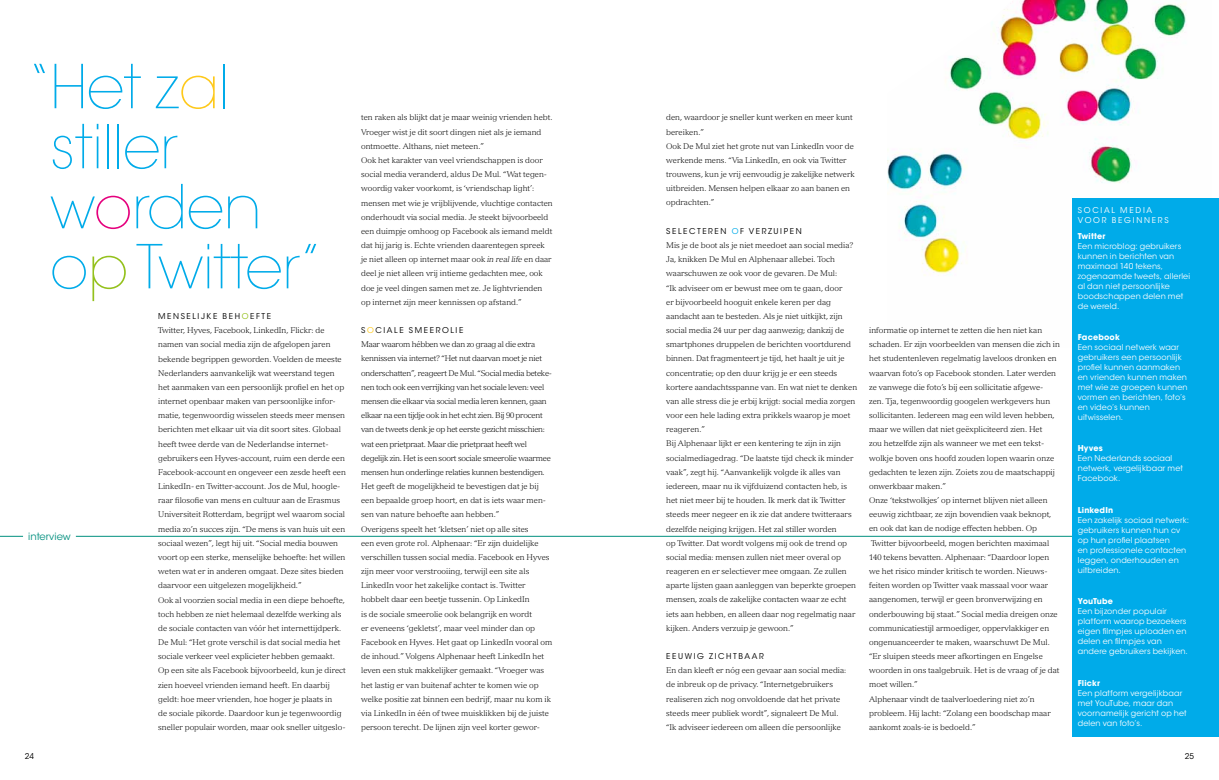
<style>
.page{position:relative;width:1219px;height:780px;background:#fff}
.page>*{position:absolute;margin:0;border:0;box-sizing:border-box;transform-origin:0 0}
.t1{font:200 60px/60px "ITC Avant Garde Std";letter-spacing:-.01em;color:#00abe9}
.t2{font:10px "ITC Avant Garde Std";color:#008f7e}
.t3{font:300 8px/14.2px "Versailles LT Std";color:#000}
.t4{font:8px/10px "ITC Avant Garde Std";letter-spacing:.015em;color:#fff}
.t5{font:8px "ITC Avant Garde Std";letter-spacing:.2em;color:#000}
.t6{font:700 8px "ITC Avant Garde Std";letter-spacing:.02em;color:#fff}
.t7{font:8px/10px "ITC Avant Garde Std";letter-spacing:.215em;color:#fff}
.t8{font:700 8px "ITC Avant Garde Std";color:#fff}
.s1{color:#fec91b}
.s2{color:#e5007d}
.s3{color:#94c11c}
.s4{font-style:italic}
.s5{color:#00abe9}
</style>
<div class="page">
<svg style="left:0;top:536px;width:23px;height:1px"></svg>
<hr style="left:76px;top:536px;width:1142px;height:1px;background:#008f7e">
<img style="left:887px;top:0;width:300px;height:276px">
<div style="left:1072px;top:198px;width:147px;height:539px;background:#00abe9"></div>
<h1 class="t1" style="left:50px;top:58px;width:273px;text-indent:-22px">“Het z<span class="s1">a</span>l stiller w<span class="s2">o</span>rden o<span class="s3">p</span> Twitter”</h1>
<p class="t2" style="left:28px;top:530px;width:44px">interview</p>
<p class="t5" style="left:158px;top:311px;width:114px">M ensel ijke beh <span class="s3">o</span>eft e</p>
<p class="t3" style="left:158px;top:323px;width:189px">Twitter, Hyves, Facebook, LinkedIn, Flickr: de namen van social media zijn de afgelopen jaren bekende begrippen geworden. Voelden de meeste Nederlanders aanvankelijk wat weerstand tegen het aanmaken van een persoonlijk profiel en het op internet openbaar maken van persoonlijke infor&shy;matie, tegenwoordig wisselen steeds meer mensen berichten met elkaar uit via dit soort sites. Globaal heeft twee derde van de Nederlandse internet&shy;gebruikers een Hyves-account, ruim een derde een Facebook-account en ongeveer een zesde heeft een LinkedIn- en Twitter-account. Jos de Mul, hoogle&shy;raar filosofie van mens en cultuur aan de Erasmus Universiteit Rotterdam, begrijpt wel waarom social media zo’n succes zijn. “De mens is van huis uit een sociaal wezen”, legt hij uit. “Social media bouwen voort op een sterke, menselijke behoefte: het willen weten wat er in anderen omgaat. Deze sites bieden daarvoor een uitgelezen mogelijkheid.”<br>Ook al voorzien social media in een diepe behoefte, toch hebben ze niet helemaal dezelfde werking als de sociale contacten van vóór het internettijdperk.<br>De Mul: “Het grote verschil is dat social media het sociale verkeer veel explicieter hebben gemaakt.<br>Op een site als Facebook bijvoorbeeld, kun je direct zien hoeveel vrienden iemand heeft. En daarbij geldt: hoe meer vrienden, hoe hoger je plaats in<br>de sociale pikorde. Daardoor kun je tegenwoordig sneller populair worden, maar ook sneller uitgeslo-</p>
<p class="t3" style="left:361px;top:110px;width:193px">ten raken als blijkt dat je maar weinig vrienden hebt.<br>Vroeger wist je dit soort dingen niet als je iemand ontmoette. Althans, niet meteen.”<br>Ook het karakter van veel vriendschappen is door social media veranderd, aldus De Mul. “Wat tegen&shy;woordig vaker voorkomt, is ‘vriendschap light’: mensen met wie je vrijblijvende, vluchtige contacten onderhoudt via social media. Je steekt bijvoorbeeld een duimpje omhoog op Facebook als iemand meldt dat hij jarig is. Echte vrienden daarentegen spreek je niet alleen op internet maar ook <span class="s4">in real life</span> en daar deel je niet alleen vrij intieme gedachten mee, ook doe je veel dingen samen met ze. Je lightvrienden op internet zijn meer kennissen op afstand.”</p>
<p class="t5" style="left:361px;top:325px;width:104px">S<span class="s1">o</span>cial e smeerol ie</p>
<p class="t3" style="left:361px;top:337px;width:193px">Maar waarom hébben we dan zo graag al die extra kennissen via internet? “Het nut daarvan moet je niet onderschatten”, reageert De Mul. “Social media beteke&shy;nen toch ook een verrijking van het sociale leven: veel mensen die elkaar via social media leren kennen, gaan elkaar na een tijdje ook in het echt zien. Bij 90 procent van de tweets denk je op het eerste gezicht misschien: wat een prietpraat. Maar die prietpraat heeft wel degelijk zin. Het is een soort sociale smeerolie waarmee mensen hun onderlinge relaties kunnen bestendigen.<br>Het geeft de mogelijkheid te bevestigen dat je bij een bepaalde groep hoort, en dat is iets waar men&shy;sen van nature behoefte aan hebben.”<br>Overigens speelt het ‘kletsen’ niet op alle sites<br>een even grote rol. Alphenaar: “Er zijn duidelijke verschillen tussen social media. Facebook en Hyves zijn meer voor verstrooiing, terwijl een site als LinkedIn voor het zakelijke contact is. Twitter hobbelt daar een beetje tussenin. Op LinkedIn<br>is de sociale smeerolie ook belangrijk en wordt<br>er eveneens ‘gekletst’, maar veel minder dan op Facebook en Hyves. Het gaat op LinkedIn vooral om de inhoud.” Volgens Alphenaar heeft LinkedIn het leven een stuk makkelijker gemaakt. “Vroeger was het lastig er van buitenaf achter te komen wie op welke positie zat binnen een bedrijf, maar nu kom ik via LinkedIn in één of twee muisklikken bij de juiste persoon terecht. De lijnen zijn veel korter gewor-</p>
<p class="t3" style="left:666px;top:110px;width:190px">den, waardoor je sneller kunt werken en meer kunt bereiken.”<br>Ook De Mul ziet het grote nut van LinkedIn voor de werkende mens. “Via LinkedIn, en ook via Twitter trouwens, kun je vrij eenvoudig je zakelijke netwerk uitbreiden. Mensen helpen elkaar zo aan banen en opdrachten.”</p>
<p class="t5" style="left:666px;top:226px;width:137px">Sel ect eren <span class="s5">o</span>f verzuipen</p>
<p class="t3" style="left:666px;top:238px;width:193px">Mis je de boot als je niet meedoet aan social media?<br>Ja, knikken De Mul en Alphenaar allebei. Toch waarschuwen ze ook voor de gevaren. De Mul:<br>“Ik adviseer om er bewust mee om te gaan, door<br>er bijvoorbeeld hooguit enkele keren per dag aandacht aan te besteden. Als je niet uitkijkt, zijn social media 24 uur per dag aanwezig; dankzij de smartphones druppelen de berichten voortdurend binnen. Dat fragmenteert je tijd, het haalt je uit je concentratie; op den duur krijg je er een steeds kortere aandachtsspanne van. En wat niet te denken van alle stress die je erbij krijgt: social media zorgen voor een hele lading extra prikkels waarop je moet reageren.”<br>Bij Alphenaar lijkt er een kentering te zijn in zijn socialmediagedrag. “De laatste tijd check ik minder vaak”, zegt hij. “Aanvankelijk volgde ik alles van iedereen, maar nu ik vijfduizend contacten heb, is het niet meer bij te houden. Ik merk dat ik Twitter steeds meer negeer en ik zie dat andere twitteraars dezelfde neiging krijgen. Het zal stiller worden<br>op Twitter. Dat wordt volgens mij ook de trend op social media: mensen zullen niet meer overal op reageren en er selectiever mee omgaan. Ze zullen aparte lijsten gaan aanleggen van beperkte groepen mensen, zoals de zakelijke contacten waar ze echt iets aan hebben, en alleen daar nog regelmatig naar kijken. Anders verzuip je gewoon.”</p>
<p class="t5" style="left:666px;top:651px;width:99px">E euwig zicht baar</p>
<p class="t3" style="left:666px;top:663px;width:182px">En dan kleeft er nóg een gevaar aan social media: de inbreuk op de privacy. “Internetgebruikers realiseren zich nog onvoldoende dat het private steeds meer publiek wordt”, signaleert De Mul. “Ik adviseer iedereen om alleen díe persoonlijke</p>
<p class="t3" style="left:869px;top:323px;width:192px">informatie op internet te zetten die hen niet kan schaden. Er zijn voorbeelden van mensen die zich in het studentenleven regelmatig laveloos dronken en waarvan foto’s op Facebook stonden. Later werden ze vanwege die foto’s bij een sollicitatie afgewe-<br>zen. Tja, tegenwoordig googelen werkgevers hun sollicitanten. Iedereen mag een wild leven hebben, maar we willen dat niet geëxpliciteerd zien. Het<br>zou hetzelfde zijn als wanneer we met een tekst&shy;wolkje boven ons hoofd zouden lopen waarin onze gedachten te lezen zijn. Zoiets zou de maatschappij onwerkbaar maken.”<br>Onze ‘tekstwolkjes’ op internet blijven niet alleen eeuwig zichtbaar, ze zijn bovendien vaak beknopt, en ook dat kan de nodige effecten hebben. Op Twitter bijvoorbeeld, mogen berichten maximaal 140 tekens bevatten. Alphenaar: “Daardoor lopen we het risico minder kritisch te worden. Nieuws&shy;feiten worden op Twitter vaak massaal voor waar aangenomen, terwijl er geen bronverwijzing en onderbouwing bij staat.” Social media dreigen onze communicatiestijl armoediger, oppervlakkiger en ongenuanceerder te maken, waarschuwt De Mul. “Er sluipen steeds meer afkortingen en Engelse woorden in ons taalgebruik. Het is de vraag of je dat moet willen.”<br>Alphenaar vindt de taalverloedering niet zo’n probleem. Hij lacht: “Zolang een boodschap maar aankomt zoals-ie is bedoeld.”</p>
<p class="t7" style="left:1078px;top:205px;width:92px">Social media voor beginners</p>
<p class="t6" style="left:1078px;top:230px;width:29px">Twitter</p>
<p class="t4" style="left:1078px;top:241px;width:114px">Een microblog: gebruikers kunnen in berichten van maximaal 140 tekens, zogenaamde tweets, allerlei al dan niet persoonlijke boodschappen delen met de wereld.</p>
<p class="t6" style="left:1078px;top:332px;width:43px">Facebook</p>
<p class="t4" style="left:1078px;top:342px;width:111px">Een sociaal netwerk waar gebruikers een persoonlijk profiel kunnen aanmaken en vrienden kunnen maken met wie ze groepen kunnen vormen en berichten, foto’s en video’s kunnen uitwisselen.</p>
<p class="t6" style="left:1078px;top:443px;width:27px">Hyves</p>
<p class="t4" style="left:1078px;top:453px;width:107px">Een Nederlands sociaal netwerk, vergelijkbaar met<br>Facebook.</p>
<p class="t6" style="left:1078px;top:504px;width:37px">LinkedIn</p>
<p class="t4" style="left:1078px;top:515px;width:113px">Een zakelijk sociaal netwerk: gebruikers kunnen hun cv op hun profiel plaatsen<br>en professionele contacten leggen, onderhouden en uitbreiden.</p>
<p class="t8" style="left:1078px;top:596px;width:37px">YouTube</p>
<p class="t4" style="left:1078px;top:606px;width:112px">Een bijzonder populair platform waarop bezoekers eigen filmpjes uploaden en delen en filmpjes van andere gebruikers bekijken.</p>
<p class="t6" style="left:1078px;top:677px;width:24px">Flickr</p>
<p class="t4" style="left:1078px;top:687px;width:110px">Een platform vergelijkbaar met YouTube, maar dan voornamelijk gericht op het delen van foto’s.</p>
<p class="t5" style="left:25px;top:750px;width:11px">24</p>
<p class="t5" style="left:1185px;top:750px;width:11px">25</p>
</div>
